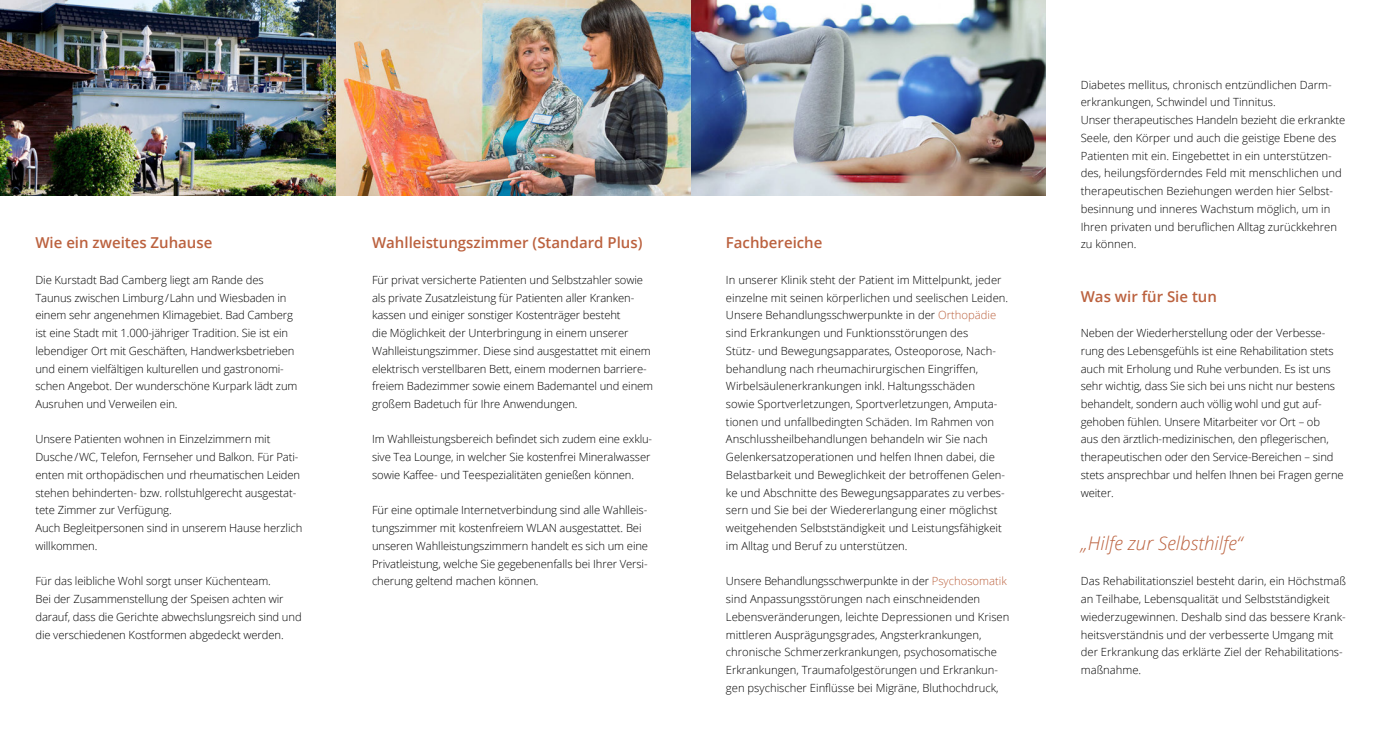
<style>
.page{position:relative;width:1382px;height:745px;background:#fff}
.page>*{position:absolute;margin:0;border:0;box-sizing:border-box;transform-origin:0 0}
.t1{font:italic 300 18.75px "Open Sans";color:#bb613e}
.t2{font:600 15px "Open Sans";color:#bb613e}
.t3{font:300 11.25px/17.8px "Open Sans";letter-spacing:-.01em;color:#000}
.s1{color:#bb613e}
</style>
<div class="page">
<img style="left:691px;top:0;width:354px;height:195px">
<img style="left:0;top:0;width:336px;height:195px">
<img style="left:336px;top:0;width:355px;height:195px">
<h2 class="t2" style="left:35px;top:232px;width:179px">Wie ein zweites Zuhause</h2>
<p class="t3" style="left:35px;top:270px;width:264px">Die Kurstadt Bad Camberg liegt am Rande des Taunus zwischen Limburg / Lahn und Wiesbaden in einem sehr angenehmen Klimagebiet. Bad Camberg ist eine Stadt mit 1.000-jähriger Tradition. Sie ist ein lebendiger Ort mit Geschäften, Handwerksbetrieben und einem vielfältigen kulturellen und gastronomi&shy;schen Angebot. Der wunderschöne Kurpark lädt zum Ausruhen und Verweilen ein.</p>
<p class="t3" style="left:35px;top:430px;width:268px">Unsere Patienten wohnen in Einzelzimmern mit Dusche / WC, Telefon, Fernseher und Balkon. Für Pati&shy;enten mit orthopädischen und rheumatischen Leiden stehen behinderten- bzw. rollstuhlgerecht ausgestat&shy;tete Zimmer zur Verfügung.<br>Auch Begleitpersonen sind in unserem Hause herzlich willkommen.</p>
<p class="t3" style="left:35px;top:571px;width:268px">Für das leibliche Wohl sorgt unser Küchenteam.<br>Bei der Zusammenstellung der Speisen achten wir darauf, dass die Gerichte abwechslungsreich sind und die verschiedenen Kostformen abgedeckt werden.</p>
<h2 class="t2" style="left:372px;top:232px;width:272px">Wahlleistungszimmer (Standard Plus)</h2>
<p class="t3" style="left:372px;top:270px;width:283px">Für privat versicherte Patienten und Selbstzahler sowie als private Zusatzleistung für Patienten aller Kranken&shy;kassen und einiger sonstiger Kostenträger besteht<br>die Möglichkeit der Unterbringung in einem unserer Wahlleistungszimmer. Diese sind ausgestattet mit einem elektrisch verstellbaren Bett, einem modernen barriere&shy;freiem Badezimmer sowie einem Bademantel und einem großem Badetuch für Ihre Anwendungen.</p>
<p class="t3" style="left:372px;top:430px;width:282px">Im Wahlleistungsbereich befindet sich zudem eine exklu&shy;sive Tea Lounge, in welcher Sie kostenfrei Mineralwasser sowie Kaffee- und Teespezialitäten genießen können.</p>
<p class="t3" style="left:372px;top:501px;width:278px">Für eine optimale Internetverbindung sind alle Wahlleis&shy;tungszimmer mit kostenfreiem WLAN ausgestattet. Bei unseren Wahlleistungszimmern handelt es sich um eine Privatleistung, welche Sie gegebenenfalls bei Ihrer Versi&shy;cherung geltend machen können.</p>
<h2 class="t2" style="left:726px;top:232px;width:98px">Fachbereiche</h2>
<p class="t3" style="left:726px;top:270px;width:284px">In unserer Klinik steht der Patient im Mittelpunkt, jeder einzelne mit seinen körperlichen und seelischen Leiden.<br>Unsere Behandlungsschwerpunkte in der <span class="s1">Orthopädie </span>sind Erkrankungen und Funktionsstörungen des<br>Stütz- und Bewegungsapparates, Osteoporose, Nach&shy;behandlung nach rheumachirurgischen Eingriffen, Wirbelsäulenerkrankungen inkl. Haltungsschäden<br>sowie Sportverletzungen, Sportverletzungen, Amputa&shy;tionen und unfallbedingten Schäden. Im Rahmen von Anschlussheilbehandlungen behandeln wir Sie nach Gelenkersatzoperationen und helfen Ihnen dabei, die Belastbarkeit und Beweglichkeit der betroffenen Gelen&shy;ke und Abschnitte des Bewegungsapparates zu verbes&shy;sern und Sie bei der Wiedererlangung einer möglichst weitgehenden Selbstständigkeit und Leistungsfähigkeit im Alltag und Beruf zu unterstützen.</p>
<p class="t3" style="left:726px;top:571px;width:285px">Unsere Behandlungsschwerpunkte in der <span class="s1">Psychosomatik </span>sind Anpassungsstörungen nach einschneidenden Lebensveränderungen, leichte Depressionen und Krisen mittleren Ausprägungsgrades, Angsterkrankungen, chronische Schmerzerkrankungen, psychosomatische Erkrankungen, Traumafolgestörungen und Erkrankun&shy;gen psychischer Einflüsse bei Migräne, Bluthochdruck,</p>
<p class="t3" style="left:1081px;top:75px;width:266px">Diabetes mellitus, chronisch entzündlichen Darm&shy;erkrankungen, Schwindel und Tinnitus.<br>Unser therapeutisches Handeln bezieht die erkrankte Seele, den Körper und auch die geistige Ebene des Patienten mit ein. Eingebettet in ein unterstützen&shy;des, heilungsförderndes Feld mit menschlichen und therapeutischen Beziehungen werden hier Selbst&shy;besinnung und inneres Wachstum möglich, um in Ihren privaten und beruflichen Alltag zurückkehren zu können.</p>
<h2 class="t2" style="left:1081px;top:285px;width:138px">Was wir für Sie tun</h2>
<p class="t3" style="left:1081px;top:323px;width:264px">Neben der Wiederherstellung oder der Verbesse&shy;rung des Lebensgefühls ist eine Rehabilitation stets auch mit Erholung und Ruhe verbunden. Es ist uns sehr wichtig, dass Sie sich bei uns nicht nur bestens behandelt, sondern auch völlig wohl und gut auf&shy;gehoben fühlen. Unsere Mitarbeiter vor Ort – ob<br>aus den ärztlich-medizinischen, den pflegerischen, therapeutischen oder den Service-Bereichen – sind stets ansprechbar und helfen Ihnen bei Fragen gerne weiter.</p>
<h1 class="t1" style="left:1081px;top:530px;width:163px">„Hilfe zur Selbsthilfe“</h1>
<p class="t3" style="left:1081px;top:571px;width:267px">Das Rehabilitationsziel besteht darin, ein Höchstmaß an Teilhabe, Lebensqualität und Selbstständigkeit wiederzugewinnen. Deshalb sind das bessere Krank&shy;heitsverständnis und der verbesserte Umgang mit der Erkrankung das erklärte Ziel der Rehabilitations&shy;maßnahme.</p>
</div>
